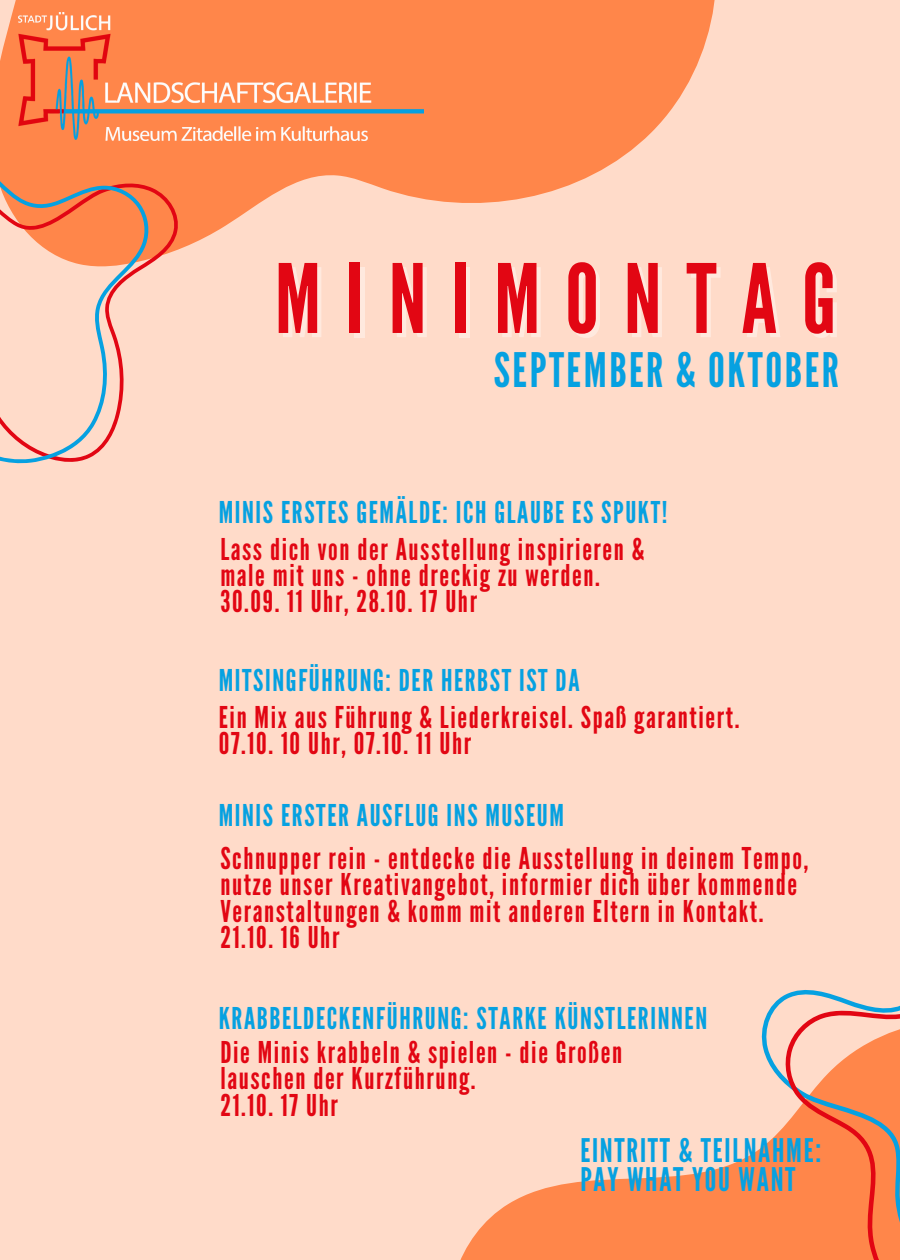
<style>
.page{position:relative;width:900px;height:1260px;background:#ffdbc9}
.page>*{position:absolute;margin:0;border:0;box-sizing:border-box;transform-origin:0 0}
.t1{font:95.25px "League Gothic";letter-spacing:.26em;color:#e20613}
.t2{font:47.5px "League Gothic";letter-spacing:.055em;color:#06a1e1}
.t3{font:32.5px/28px "League Gothic";letter-spacing:.055em;color:#06a1e1}
.t4{font:30px/26.2px "League Gothic";letter-spacing:.055em;color:#e20613}
.t5{font:30px "League Gothic";letter-spacing:.055em;color:#06a1e1}
</style>
<div class="page">
<svg style="left:460px;top:1158px;width:284px;height:102px;fill:#ff864a"></svg>
<svg style="left:0;top:0;width:715px;height:245px;fill:#ff864a"></svg>
<svg style="left:744px;top:1019px;width:21px;height:241px"></svg>
<svg style="left:765px;top:989px;width:135px;height:271px;fill:#ff864a"></svg>
<svg style="left:0;top:113px;width:189px;height:142px;background:#fc804b"></svg>
<svg style="left:0;top:121px;width:164px;height:343px"></svg>
<img style="left:18px;top:13px;width:405px;height:127px">
<p class="t1" style="left:275px;top:244px;width:563px">MINIMONTAG</p>
<h3 class="t2" style="left:494px;top:343px;width:347px">SEPTEMBER &amp; OKTOBER</h3>
<p class="t5" style="left:219px;top:495px;width:450px">MINIS ERSTES GEMÄLDE: ICH GLAUBE ES SPUKT!</p>
<h3 class="t4" style="left:220px;top:537px;width:426px">Lass dich von der Ausstellung inspirieren &amp;</h3>
<h3 class="t4" style="left:220px;top:563px;width:381px">male mit uns - ohne dreckig zu werden.</h3>
<p class="t4" style="left:220px;top:589px;width:258px">30.09. 11 Uhr, 28.10. 17 Uhr</p>
<h1 class="t5" style="left:219px;top:663px;width:362px">MITSINGFÜHRUNG: DER HERBST IST DA</h1>
<p class="t4" style="left:219px;top:704px;width:522px">Ein Mix aus Führung &amp; Liederkreisel. Spaß garantiert.</p>
<p class="t4" style="left:219px;top:731px;width:254px">07.10. 10 Uhr, 07.10. 11 Uhr</p>
<h2 class="t5" style="left:219px;top:798px;width:347px">MINIS ERSTER AUSFLUG INS MUSEUM</h2>
<p class="t4" style="left:220px;top:846px;width:589px">Schnupper rein - entdecke die Ausstellung in deinem Tempo,</p>
<p class="t4" style="left:220px;top:872px;width:578px">nutze unser Kreativangebot, informier dich über kommende<br>Veranstaltungen &amp; komm mit anderen Eltern in Kontakt.</p>
<p class="t4" style="left:220px;top:925px;width:121px">21.10. 16 Uhr</p>
<h3 class="t5" style="left:219px;top:1001px;width:490px">KRABBELDECKENFÜHRUNG: STARKE KÜNSTLERINNEN</h3>
<p class="t4" style="left:220px;top:1040px;width:403px">Die Minis krabbeln &amp; spielen - die Großen</p>
<p class="t4" style="left:220px;top:1066px;width:257px">lauschen der Kurzführung.</p>
<p class="t4" style="left:220px;top:1092px;width:119px">21.10. 17 Uhr</p>
<p class="t3" style="left:580px;top:1138px;width:242px">EINTRITT &amp; TEILNAHME:<br>PAY WHAT YOU WANT</p>
</div>
